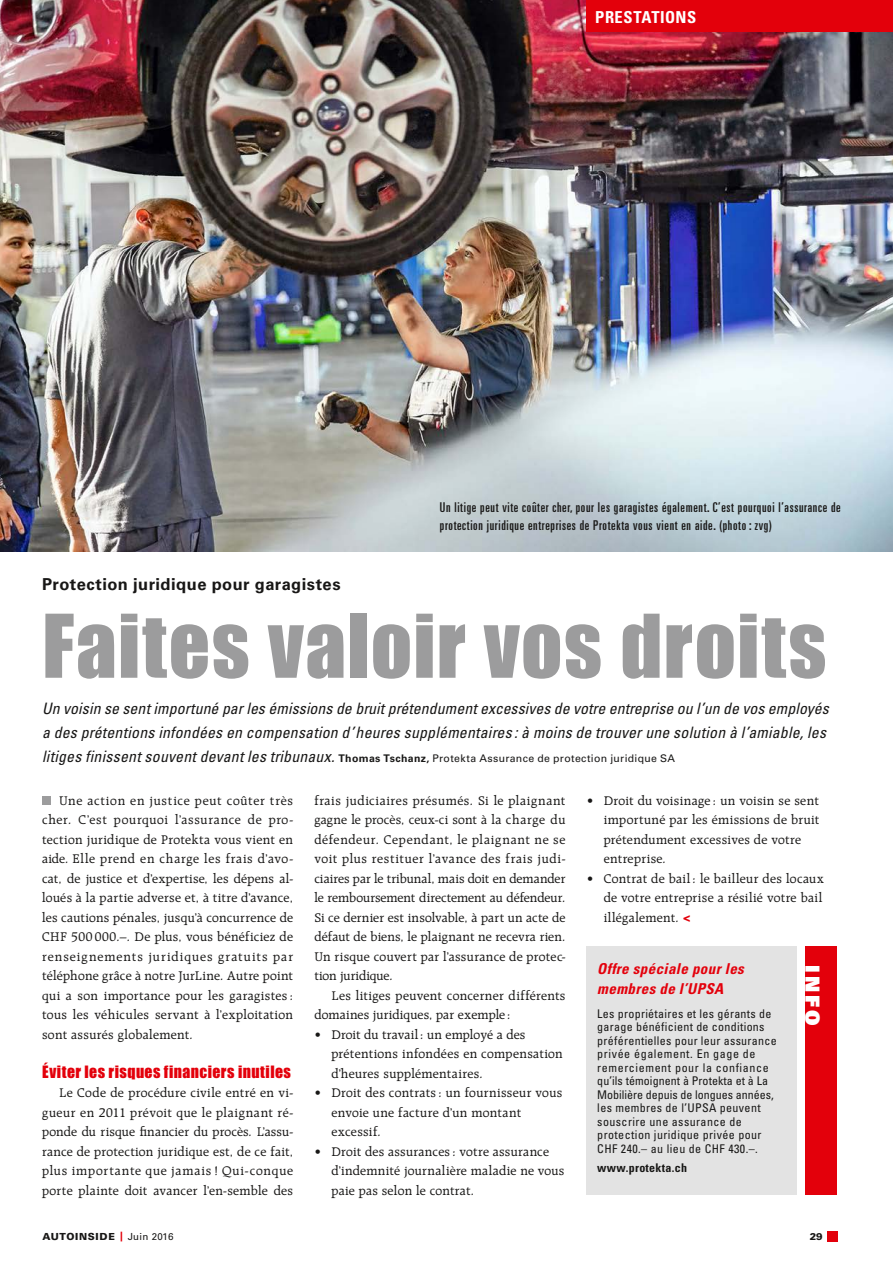
<style>
.page{position:relative;width:893px;height:1263px;background:#fff}
.page>*{position:absolute;margin:0;border:0;box-sizing:border-box;transform-origin:0 0}
.t1{font:81px "Impact MT Std";letter-spacing:.02em;color:#9c9c9d}
.t2{font:19.5px "Univers LT Std X Black";color:#fff}
.t3{font:700 16.5px "Univers LT Std";letter-spacing:.025em;color:#181716}
.t4{font:700 condensed 16.5px "Univers LT Std";letter-spacing:.025em;color:#fff}
.t5{font:italic condensed 15.75px/24px "Univers LT Std";letter-spacing:.01em;color:#181716}
.t6{font:15.75px "Impact MT Std";letter-spacing:.03em;color:#e3000b}
.t7{font:italic 700 condensed 15px/19.5px "Univers LT Std";letter-spacing:.025em;color:#e3000b}
.t8{font:13.5px/19.5px "Raleigh LT Std";letter-spacing:.025em;color:#181716}
.t9{font:ultra-condensed 13.5px/17.2px "Univers LT Std";letter-spacing:.05em;color:#181716}
.t10{font:condensed 12px/13.5px "Univers LT Std";letter-spacing:.025em;color:#181716}
.t11{font:700 condensed 12px "Univers LT Std";letter-spacing:.025em;color:#181716}
.t12{font:900 9.75px "Univers LT Std";letter-spacing:.07em;color:#181716}
.s1{font-weight:700;font-style:normal;font-stretch:normal;font-size:10.5px}
.s2{font-style:normal;font-stretch:normal;font-size:10.5px}
.s3{font-family:"Impact MT Std";color:#e3000b}
.s4{color:#e3000b}
.s5{font-weight:400}
</style>
<div class="page">
<img style="left:0;top:0;width:893px;height:551px">
<div style="left:42px;top:796px;width:9px;height:9px;background:#9c9c9d"></div>
<div style="left:587px;top:946px;width:210px;height:249px;background:#e3e3e3"></div>
<div style="left:805px;top:946px;width:32px;height:249px;background:#e3000b"></div>
<div style="left:587px;top:0;width:306px;height:32px;background:#e3000b"></div>
<div style="left:827px;top:1231px;width:11px;height:11px;background:#e3000b"></div>
<p class="t4" style="left:595px;top:7px;width:102px">PRESTATIONS</p>
<p class="t9" style="left:440px;top:499px;width:402px">Un litige peut vite coûter cher, pour les garagistes également. C’est pourquoi l’assurance de protection juridique entreprises de Protekta vous vient en aide. (photo : zvg)</p>
<p class="t3" style="left:42px;top:575px;width:300px">Protection juridique pour garagistes</p>
<h1 class="t1" style="left:42px;top:593px;width:786px">Faites valoir vos droits</h1>
<p class="t5" style="left:42px;top:696px;width:788px">Un voisin se sent importuné par les émissions de bruit prétendument excessives de votre entreprise ou l’un de vos employés a des prétentions infondées en compensation d’heures supplémentaires : à moins de trouver une solution à l’amiable, les litiges finissent souvent devant les tribunaux. <span class="s1">Thomas Tschanz,</span> <span class="s2">Protekta Assurance de protection juridique SA</span></p>
<p class="t8" style="left:42px;top:791px;width:253px;text-align:justify;text-indent:17px">Une action en justice peut coûter très cher. C’est pourquoi l’assurance de pro&shy;tection juridique de Protekta vous vient en aide. Elle prend en charge les frais d’avo&shy;cat, de justice et d’expertise, les dépens al&shy;loués à la partie adverse et, à titre d’avance, les cautions pénales, jusqu’à concurrence de CHF 500 000.–. De plus, vous bénéficiez de renseignements juridiques gratuits par téléphone grâce à notre JurLine. Autre point qui a son importance pour les garagistes : tous les véhicules servant à l’exploitation sont assurés globalement.</p>
<p class="t6" style="left:42px;top:1061px;width:250px">Éviter les risques financiers inutiles</p>
<p class="t8" style="left:42px;top:1083px;width:253px;text-align:justify;text-indent:17px">Le Code de procédure civile entré en vi&shy;gueur en 2011 prévoit que le plaignant ré&shy;ponde du risque financier du procès. L’assu&shy;rance de protection juridique est, de ce fait, plus importante que jamais ! Qui-conque porte plainte doit avancer l’en-semble des</p>
<p class="t8" style="left:314px;top:791px;width:253px;text-align:justify">frais judiciaires présumés. Si le plaignant gagne le procès, ceux-ci sont à la charge du défendeur. Cependant, le plaignant ne se voit plus restituer l’avance des frais judi&shy;ciaires par le tribunal, mais doit en demander le remboursement directement au défendeur.<br>Si ce dernier est insolvable, à part un acte de défaut de biens, le plaignant ne recevra rien.<br>Un risque couvert par l’assurance de protec&shy;tion juridique.</p>
<p class="t8" style="left:314px;top:986px;width:253px;text-indent:17px">Les litiges peuvent concerner différents domaines juridiques, par exemple :</p>
<p class="t8" style="left:331px;top:1025px;width:233px;text-indent:-17px">• Droit du travail : un employé a des prétentions infondées en compensation d’heures supplémentaires.</p>
<p class="t8" style="left:331px;top:1083px;width:232px;text-indent:-17px">• Droit des contrats : un fournisseur vous envoie une facture d’un montant excessif.</p>
<p class="t8" style="left:331px;top:1142px;width:235px;text-indent:-17px">• Droit des assurances : votre assurance d’indemnité journalière maladie ne vous paie pas selon le contrat.</p>
<p class="t8" style="left:604px;top:791px;width:217px;text-indent:-17px">• Droit du voisinage : un voisin se sent importuné par les émissions de bruit prétendument excessives de votre entreprise.</p>
<p class="t8" style="left:604px;top:869px;width:222px;text-indent:-17px">• Contrat de bail : le bailleur des locaux de votre entreprise a résilié votre bail illégalement. <span class="s3">&lt;</span></p>
<p class="t7" style="left:597px;top:959px;width:148px">Offre spéciale pour les membres de l’UPSA</p>
<p class="t10" style="left:597px;top:1006px;width:181px">Les propriétaires et les gérants de garage bénéficient de conditions préférentielles pour leur assurance privée également. En gage de remerciement pour la confiance qu’ils témoignent à Protekta et à La<br>Mobilière depuis de longues années, les membres de l’UPSA peuvent souscrire une assurance de protection juridique privée pour<br>CHF 240.– au lieu de CHF 430.–.</p>
<p class="t11" style="left:597px;top:1160px;width:91px">www.protekta.ch</p>
<h2 class="t2" style="left:825px;top:965px;width:62px;rotate:90deg">INFO</h2>
<p class="t12" style="left:43px;top:1231px;width:133px">AUTOINSIDE <span class="s4">|</span> <span class="s5">Juin 2016</span></p>
<p class="t12" style="left:810px;top:1231px;width:15px">29</p>
</div>
